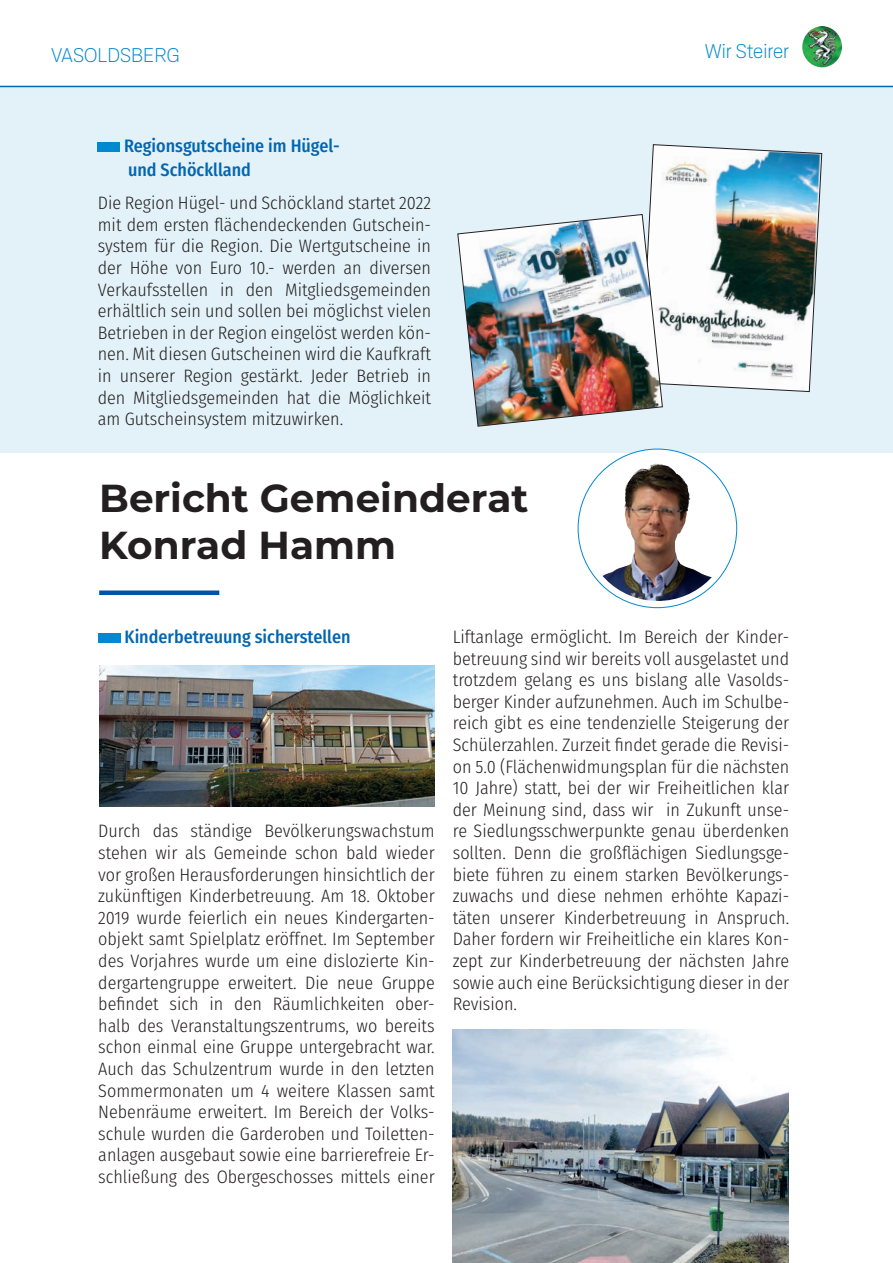
<style>
.page{position:relative;width:893px;height:1263px;background:#fff}
.page>*{position:absolute;margin:0;border:0;box-sizing:border-box;transform-origin:0 0}
.t1{font:700 39px/46.8px "Montserrat";color:#231f20}
.t2{font:300 21px "Konkret Grotesk Pro";letter-spacing:.005em;color:#0089cf}
.t3{font:300 18px/21.6px "Fira Sans Condensed";color:#231f20;text-align:justify}
.t4{font:500 18px/24px "Fira Sans Condensed";color:#0166b3}
</style>
<div class="page">
<div style="left:0;top:87px;width:893px;height:366px;background:#e3f2f9"></div>
<hr style="left:0;top:86px;width:893px;height:1px;background:#0166b3">
<img style="left:802px;top:27px;width:40px;height:40px">
<div style="left:98px;top:142px;width:22px;height:10px;background:#0089cf"></div>
<div style="left:99px;top:590px;width:120px;height:5px;background:#0053a6"></div>
<svg style="left:578px;top:449px;width:159px;height:159px"></svg>
<img style="left:584px;top:456px;width:147px;height:145px">
<div style="left:98px;top:633px;width:23px;height:10px;background:#0089cf"></div>
<img style="left:649px;top:144px;width:173px;height:248px">
<img style="left:457px;top:214px;width:206px;height:213px">
<img style="left:99px;top:665px;width:336px;height:142px">
<img style="left:453px;top:1029px;width:335px;height:234px">
<p class="t2" style="left:51px;top:40px;width:130px">VASOLDSBERG</p>
<p class="t2" style="left:705px;top:36px;width:86px">Wir Steirer</p>
<p class="t4" style="left:124px;top:132px;width:217px">Regionsgutscheine im Hügel&shy;und Schöcklland</p>
<p class="t3" style="left:98px;top:192px;width:335px">Die Region Hügel- und Schöckland startet 2022 mit dem ersten flächendeckenden Gutschein&shy;system für die Region. Die Wertgutscheine in der Höhe von Euro 10.- werden an diversen Verkaufsstellen in den Mitgliedsgemeinden erhältlich sein und sollen bei möglichst vielen Betrieben in der Region eingelöst werden kön&shy;nen. Mit diesen Gutscheinen wird die Kaufkraft in unserer Region gestärkt. Jeder Betrieb in den Mitgliedsgemeinden hat die Möglichkeit am Gutscheinsystem mitzuwirken.</p>
<p class="t1" style="left:99px;top:473px;width:431px">Bericht Gemeinderat<br>Konrad Hamm</p>
<p class="t4" style="left:125px;top:624px;width:227px">Kinderbetreuung sicherstellen</p>
<p class="t3" style="left:98px;top:820px;width:338px">Durch das ständige Bevölkerungswachstum stehen wir als Gemeinde schon bald wieder vor großen Herausforderungen hinsichtlich der zukünftigen Kinderbetreuung. Am 18. Oktober 2019 wurde feierlich ein neues Kindergarten&shy;objekt samt Spielplatz eröffnet. Im September des Vorjahres wurde um eine dislozierte Kin&shy;dergartengruppe erweitert. Die neue Gruppe befindet sich in den Räumlichkeiten ober&shy;halb des Veranstaltungszentrums, wo bereits schon einmal eine Gruppe untergebracht war.<br>Auch das Schulzentrum wurde in den letzten Sommermonaten um 4 weitere Klassen samt Nebenräume erweitert. Im Bereich der Volks&shy;schule wurden die Garderoben und Toiletten&shy;anlagen ausgebaut sowie eine barrierefreie Er&shy;schließung des Obergeschosses mittels einer</p>
<p class="t3" style="left:453px;top:626px;width:338px">Liftanlage ermöglicht. Im Bereich der Kinder&shy;betreuung sind wir bereits voll ausgelastet und trotzdem gelang es uns bislang alle Vasolds&shy;berger Kinder aufzunehmen. Auch im Schulbe&shy;reich gibt es eine tendenzielle Steigerung der Schülerzahlen. Zurzeit findet gerade die Revisi&shy;on 5.0 (Flächenwidmungsplan für die nächsten 10 Jahre) statt, bei der wir Freiheitlichen klar der Meinung sind, dass wir in Zukunft unse&shy;re Siedlungsschwerpunkte genau überdenken sollten. Denn die großflächigen Siedlungsge&shy;biete führen zu einem starken Bevölkerungs&shy;zuwachs und diese nehmen erhöhte Kapazi&shy;täten unserer Kinderbetreuung in Anspruch.<br>Daher fordern wir Freiheitliche ein klares Kon&shy;zept zur Kinderbetreuung der nächsten Jahre sowie auch eine Berücksichtigung dieser in der Revision.</p>
</div>
